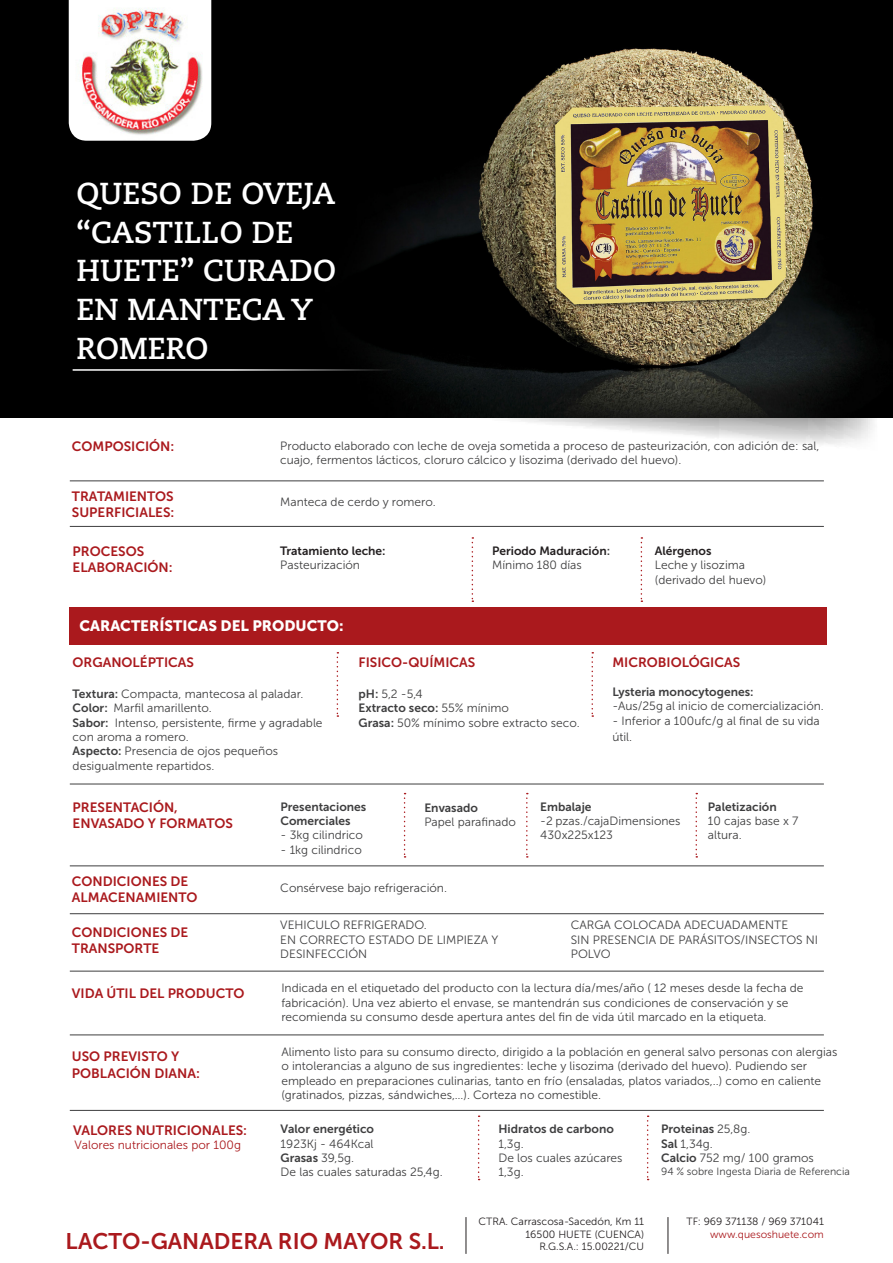
<style>
.page{position:relative;width:893px;height:1263px;background:#fff}
.page>*{position:absolute;margin:0;border:0;box-sizing:border-box;transform-origin:0 0}
.t1{font:700 30.3px/38.7px "Caecilia LT Std";color:#fff}
.t2{font:22.5px "Museo Sans 700";color:#aa191d}
.t3{font:15px "Museo Sans 900";color:#fff}
.t4{font:13.5px/16.2px "Museo Sans 700";color:#aa191d}
.t5{font:12px/14.4px "Museo Sans 300";color:#3e3e3f}
.t6{font:12px/14.4px "Museo Sans 700";color:#3e3e3f}
.t7{font:12px/14.4px "Museo Sans 700";color:#231f20}
.t8{font:12px "Museo Sans 300";color:#aa191d}
.t9{font:10.5px/12.6px "Museo Sans 300";color:#231f20;text-align:right}
.t10{font:10.5px "Museo Sans 300";color:#3e3e3f}
.s1{font-family:"Museo Sans 300";color:#3e3e3f}
.s2{color:#3e3e3f}
.s3{font-family:"Museo Sans 700";color:#231f20}
.s4{font-family:"Museo Sans 700"}
.s5{font-family:"Museo Sans 300"}
.s6{color:#aa191d}
</style>
<div class="page">
<img style="left:452px;top:417px;width:426px;height:28px">
<hr style="left:668px;top:1217px;width:1px;height:37px;background:#231f20">
<div style="left:0;top:0;width:893px;height:417px;background:#000"></div>
<img style="left:379px;top:48px;width:485px;height:369px">
<div style="left:70px;top:607px;width:757px;height:38px;background:#aa191d"></div>
<svg style="left:472px;top:537px;width:1px;height:65px"></svg>
<svg style="left:641px;top:537px;width:1px;height:65px"></svg>
<hr style="left:70px;top:481px;width:754px;height:1px;background:#3e3e3f">
<svg style="left:337px;top:652px;width:1px;height:65px"></svg>
<svg style="left:591px;top:652px;width:2px;height:65px"></svg>
<hr style="left:70px;top:526px;width:754px;height:1px;background:#3e3e3f">
<hr style="left:70px;top:784px;width:754px;height:1px;background:#3e3e3f">
<hr style="left:70px;top:866px;width:754px;height:1px;background:#3e3e3f">
<hr style="left:70px;top:913px;width:754px;height:1px;background:#3e3e3f">
<hr style="left:70px;top:971px;width:754px;height:1px;background:#3e3e3f">
<hr style="left:70px;top:1035px;width:754px;height:1px;background:#3e3e3f">
<hr style="left:70px;top:1110px;width:754px;height:1px;background:#3e3e3f">
<img style="left:69px;top:0;width:142px;height:141px">
<hr style="left:466px;top:1217px;width:1px;height:37px;background:#231f20">
<hr style="left:73px;top:369px;width:351px;height:2px;background:#fff">
<svg style="left:478px;top:1115px;width:2px;height:65px"></svg>
<svg style="left:647px;top:1115px;width:2px;height:65px"></svg>
<svg style="left:404px;top:793px;width:2px;height:65px"></svg>
<svg style="left:526px;top:793px;width:2px;height:65px"></svg>
<svg style="left:695px;top:793px;width:2px;height:64px"></svg>
<p class="t1" style="left:77px;top:175px;width:261px">QUESO DE OVEJA “CASTILLO DE<br>HUETE” CURADO<br>EN MANTECA Y<br>ROMERO</p>
<p class="t4" style="left:72px;top:438px;width:104px">COMPOSICIÓN:</p>
<p class="t5" style="left:280px;top:439px;width:541px">Producto elaborado con leche de oveja sometida a proceso de pasteurización, con adición de: sal, cuajo, fermentos lácticos, cloruro cálcico y lisozima (derivado del huevo).</p>
<p class="t4" style="left:72px;top:488px;width:103px">TRATAMIENTOS</p>
<p class="t4" style="left:72px;top:504px;width:104px">SUPERFICIALES:</p>
<p class="t5" style="left:280px;top:495px;width:157px">Manteca de cerdo y romero.</p>
<p class="t4" style="left:73px;top:543px;width:102px">PROCESOS<br>ELABORACIÓN:</p>
<p class="t7" style="left:280px;top:544px;width:107px">Tratamiento leche:<br><span class="s1">Pasteurización</span></p>
<p class="t7" style="left:492px;top:544px;width:119px">Periodo Maduración<span class="s2">:<br></span><span class="s1">Mínimo 180 días</span></p>
<p class="t5" style="left:655px;top:544px;width:113px"><span class="s3">Alérgenos<br></span>Leche y lisozima (derivado del huevo)</p>
<p class="t3" style="left:79px;top:617px;width:266px">CARACTERÍSTICAS DEL PRODUCTO:</p>
<p class="t4" style="left:73px;top:654px;width:123px">ORGANOLÉPTICAS</p>
<p class="t5" style="left:73px;top:686px;width:232px"><span class="s4">Textura:</span> Compacta, mantecosa al paladar.</p>
<p class="t5" style="left:73px;top:701px;width:141px"><span class="s4">Color:</span> Marfil amarillento.</p>
<p class="t5" style="left:73px;top:715px;width:251px"><span class="s4">Sabor:</span> Intenso, persistente, firme y agradable con aroma a romero.</p>
<p class="t5" style="left:73px;top:744px;width:207px"><span class="s4">Aspecto:</span> Presencia de ojos pequeños desigualmente repartidos.</p>
<p class="t4" style="left:359px;top:654px;width:118px">FISICO-QUÍMICAS</p>
<p class="t5" style="left:359px;top:686px;width:66px"><span class="s4">pH:</span> 5,2 -5,4</p>
<p class="t6" style="left:359px;top:701px;width:152px">Extracto seco: <span class="s5">55% mínimo</span></p>
<p class="t5" style="left:359px;top:715px;width:223px"><span class="s4">Grasa:</span> 50% mínimo sobre extracto seco.</p>
<p class="t4" style="left:612px;top:654px;width:129px">MICROBIOLÓGICAS</p>
<p class="t6" style="left:612px;top:685px;width:143px">Lysteria monocytogenes:</p>
<p class="t5" style="left:612px;top:699px;width:213px">-Aus/25g al inicio de comercialización.</p>
<p class="t5" style="left:612px;top:713px;width:209px;line-height:16.2px">- Inferior a 100ufc/g al final de su vida útil.</p>
<p class="t4" style="left:73px;top:799px;width:162px">PRESENTACIÓN,<br>ENVASADO Y FORMATOS</p>
<p class="t6" style="left:281px;top:799px;width:87px">Presentaciones</p>
<p class="t6" style="left:281px;top:814px;width:72px">Comerciales</p>
<p class="t5" style="left:281px;top:828px;width:84px">- 3kg cilindrico</p>
<p class="t5" style="left:281px;top:842px;width:83px">- 1kg cilindrico</p>
<p class="t5" style="left:424px;top:800px;width:93px"><span class="s4">Envasado<br></span>Papel parafinado</p>
<p class="t5" style="left:540px;top:799px;width:142px"><span class="s4">Embalaje<br></span>-2 pzas./cajaDimensiones</p>
<p class="t5" style="left:540px;top:828px;width:74px">430x225x123</p>
<p class="t5" style="left:708px;top:799px;width:92px"><span class="s4">Paletización<br></span>10 cajas base x 7 altura.</p>
<p class="t4" style="left:72px;top:873px;width:127px">CONDICIONES DE<br>ALMACENAMIENTO</p>
<p class="t5" style="left:280px;top:881px;width:168px">Consérvese bajo refrigeración.</p>
<p class="t4" style="left:72px;top:924px;width:118px">CONDICIONES DE<br>TRANSPORTE</p>
<p class="t5" style="left:280px;top:918px;width:148px">VEHICULO REFRIGERADO.</p>
<p class="t5" style="left:280px;top:933px;width:220px">EN CORRECTO ESTADO DE LIMPIEZA Y<br>DESINFECCIÓN</p>
<p class="t5" style="left:571px;top:918px;width:219px">CARGA COLOCADA ADECUADAMENTE</p>
<p class="t5" style="left:571px;top:933px;width:249px">SIN PRESENCIA DE PARÁSITOS/INSECTOS NI<br>POLVO</p>
<p class="t4" style="left:72px;top:985px;width:174px">VIDA ÚTIL DEL PRODUCTO</p>
<p class="t5" style="left:281px;top:981px;width:524px">Indicada en el etiquetado del producto con la lectura día/mes/año ( 12 meses desde la fecha de fabricación). Una vez abierto el envase, se mantendrán sus condiciones de conservación y se recomienda su consumo desde apertura antes del fin de vida útil marcado en la etiqueta.</p>
<p class="t4" style="left:72px;top:1048px;width:129px">USO PREVISTO Y<br>POBLACIÓN DIANA:</p>
<p class="t5" style="left:281px;top:1045px;width:558px">Alimento listo para su consumo directo, dirigido a la población en general salvo personas con alergias o intolerancias a alguno de sus ingredientes: leche y lisozima (derivado del huevo). Pudiendo ser empleado en preparaciones culinarias, tanto en frío (ensaladas, platos variados,..) como en caliente (gratinados, pizzas, sándwiches,…). Corteza no comestible.</p>
<p class="t4" style="left:73px;top:1122px;width:175px">VALORES NUTRICIONALES:</p>
<p class="t8" style="left:75px;top:1139px;width:168px">Valores nutricionales por 100g</p>
<p class="t5" style="left:661px;top:1122px;width:154px"><span class="s4">Proteinas</span> 25,8g.<br><span class="s4">Sal</span> 1,34g.<br><span class="s4">Calcio</span> 752 mg/ 100 gramos</p>
<p class="t10" style="left:661px;top:1165px;width:190px">94 % sobre Ingesta Diaria de Referencia</p>
<p class="t6" style="left:281px;top:1122px;width:95px">Valor energético<br><span class="s5">1923Kj - 464Kcal</span></p>
<p class="t5" style="left:281px;top:1151px;width:164px"><span class="s4">Grasas</span> 39,5g.<br>De las cuales saturadas 25,4g.</p>
<p class="t6" style="left:498px;top:1122px;width:117px">Hidratos de carbono<br><span class="s5">1,3g.</span></p>
<p class="t5" style="left:498px;top:1151px;width:126px">De los cuales azúcares<br>1,3g.</p>
<p class="t2" style="left:66px;top:1229px;width:381px">LACTO-GANADERA RIO MAYOR S.L.</p>
<p class="t9" style="left:479px;top:1215px;width:167px">CTRA. Carrascosa-Sacedón, Km 11</p>
<p class="t9" style="left:525px;top:1228px;width:120px">16500 HUETE (CUENCA)</p>
<p class="t9" style="left:539px;top:1240px;width:106px">R.G.S.A.: 15.00221/CU</p>
<p class="t9" style="left:687px;top:1215px;width:139px">TF: 969 371138 / 969 371041 <span class="s6">www.quesoshuete.com</span></p>
</div>
